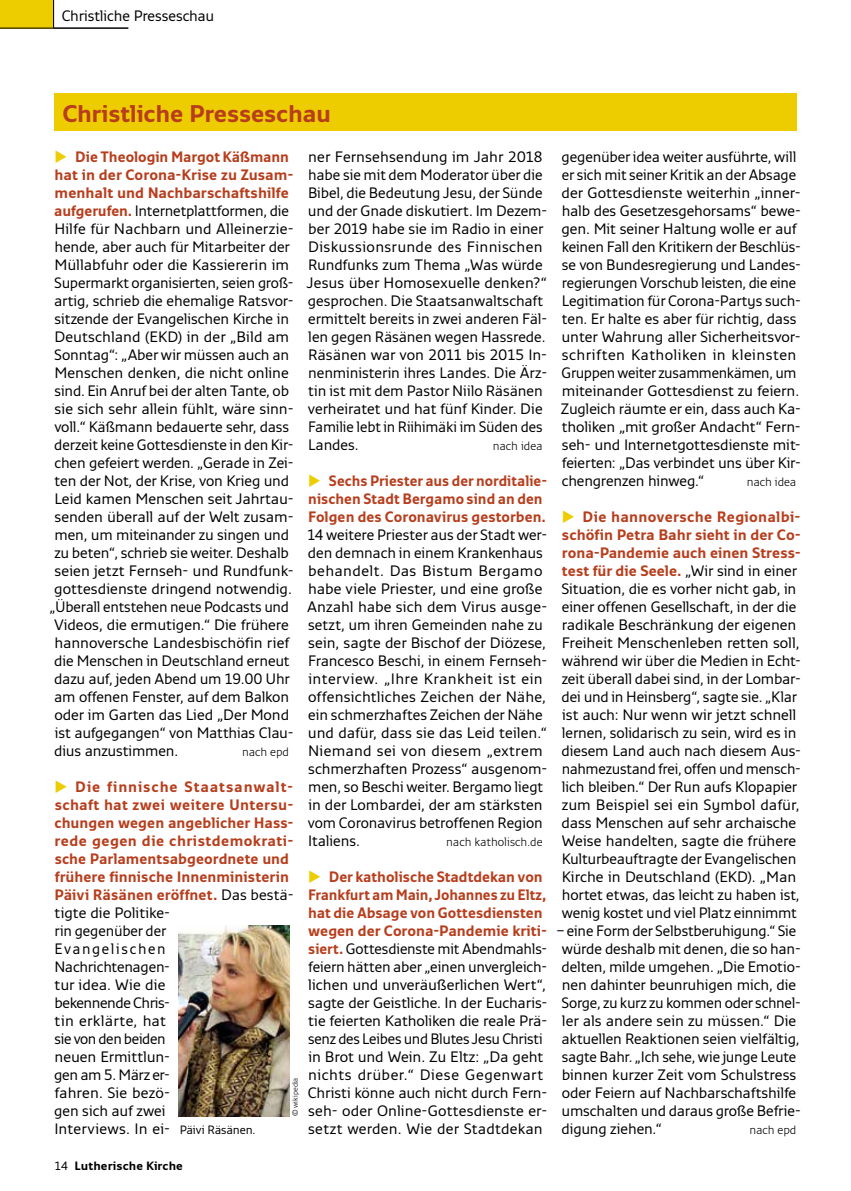
<style>
.page{position:relative;width:851px;height:1191px;background:#fff}
.page>*{position:absolute;margin:0;border:0;box-sizing:border-box;transform-origin:0 0}
.t1{font:700 24px "Monitor";color:#b73e1d}
.t2{font:15px/18px "Monitor";letter-spacing:-.01em;color:#000}
.t3{font:700 15px/18px "Monitor";letter-spacing:-.005em;color:#b73e1d;scale:.93 1}
.t4{font:700 15px "Monitor";letter-spacing:-.005em;color:#b73e1d}
.t5{font:700 15px "Monitor";letter-spacing:-.005em;color:#b73e1d;scale:.95 1}
.t6{font:300 12px "Monitor";letter-spacing:-.01em;color:#000}
.t7{font:700 12px "Monitor";color:#000}
.t8{font:12px "Monitor";letter-spacing:-.02em;color:#000}
.t9{font:300 7.5px "Monitor";color:#000}
.s1{font-weight:700;color:#b73e1d}
.s2{font-weight:400}
</style>
<div class="page">
<div style="left:54px;top:94px;width:742px;height:37px;background:#eecd00"></div>
<div style="left:0;top:0;width:54px;height:28px;background:#eecd00"></div>
<hr style="left:0;top:28px;width:128px;height:1px;background:#000">
<svg style="left:53px;top:0;width:1px;height:28px"></svg>
<img style="left:179px;top:925px;width:110px;height:191px">
<p class="t2" style="left:62px;top:6px;width:154px">Christliche Presseschau</p>
<h1 class="t1" style="left:63px;top:99px;width:270px">Christliche Presseschau</h1>
<p class="t5" style="left:75px;top:147px;width:226px">Die Theologin Margot Käßmann</p>
<p class="t4" style="left:55px;top:165px;width:240px">hat in der Corona-Krise zu Zusam-</p>
<p class="t4" style="left:55px;top:183px;width:236px">menhalt und Nachbarschaftshilfe</p>
<p class="t2" style="left:54px;top:201px;width:236px"><span class="s1">aufgerufen.</span> Internetplattformen, die</p>
<p class="t2" style="left:54px;top:219px;width:241px">Hilfe für Nachbarn und Alleinerzie-</p>
<p class="t2" style="left:54px;top:237px;width:237px">hende, aber auch für Mitarbeiter der</p>
<p class="t2" style="left:54px;top:255px;width:236px">Müllabfuhr oder die Kassiererin im</p>
<p class="t2" style="left:54px;top:273px;width:240px">Supermarkt organisierten, seien groß-</p>
<p class="t2" style="left:54px;top:291px;width:241px">artig, schrieb die ehemalige Ratsvor-</p>
<p class="t2" style="left:55px;top:309px;width:236px">sitzende der Evangelischen Kirche in</p>
<p class="t2" style="left:54px;top:327px;width:236px">Deutschland (EKD) in der „Bild am</p>
<p class="t2" style="left:54px;top:345px;width:236px">Sonntag“: „Aber wir müssen auch an</p>
<p class="t2" style="left:54px;top:363px;width:236px">Menschen denken, die nicht online</p>
<p class="t2" style="left:55px;top:381px;width:236px">sind. Ein Anruf bei der alten Tante, ob</p>
<p class="t2" style="left:55px;top:399px;width:240px">sie sich sehr allein fühlt, wäre sinn-</p>
<p class="t2" style="left:54px;top:417px;width:236px">voll.“ Käßmann bedauerte sehr, dass</p>
<p class="t2" style="left:54px;top:435px;width:241px">derzeit keine Gottesdienste in den Kir-</p>
<p class="t2" style="left:54px;top:453px;width:240px">chen gefeiert werden. „Gerade in Zei-</p>
<p class="t2" style="left:55px;top:471px;width:236px">ten der Not, der Krise, von Krieg und</p>
<p class="t2" style="left:54px;top:489px;width:241px">Leid kamen Menschen seit Jahrtau-</p>
<p class="t2" style="left:55px;top:507px;width:240px">senden überall auf der Welt zusam-</p>
<p class="t2" style="left:54px;top:525px;width:236px">men, um miteinander zu singen und</p>
<p class="t2" style="left:54px;top:543px;width:236px">zu beten“, schrieb sie weiter. Deshalb</p>
<p class="t2" style="left:55px;top:561px;width:240px">seien jetzt Fernseh- und Rundfunk-</p>
<p class="t2" style="left:54px;top:579px;width:239px">gottesdienste dringend notwendig.</p>
<p class="t2" style="left:50px;top:597px;width:241px">„Überall entstehen neue Podcasts und</p>
<p class="t2" style="left:54px;top:615px;width:236px">Videos, die ermutigen.“ Die frühere</p>
<p class="t2" style="left:54px;top:633px;width:236px">hannoversche Landesbischöfin rief</p>
<p class="t2" style="left:54px;top:651px;width:237px">die Menschen in Deutschland erneut</p>
<p class="t2" style="left:54px;top:669px;width:237px">dazu auf, jeden Abend um 19.00 Uhr</p>
<p class="t2" style="left:54px;top:687px;width:236px">am offenen Fenster, auf dem Balkon</p>
<p class="t2" style="left:54px;top:705px;width:236px">oder im Garten das Lied „Der Mond</p>
<p class="t2" style="left:55px;top:723px;width:240px">ist aufgegangen“ von Matthias Clau-</p>
<p class="t2" style="left:54px;top:741px;width:125px">dius anzustimmen.</p>
<p class="t6" style="left:242px;top:744px;width:48px">nach epd</p>
<p class="t2" style="left:54px;top:777px;width:241px;text-indent:21px"><span class="s1">Die finnische Staatsanwalt&shy;schaft hat zwei weitere U ntersu&shy;chungen wegen angeblicher Hass&shy;rede gegen die christdemokrati&shy;sche Parlamentsabgeordnete und frühere finnische I nnenministerin<br>Päivi Räsänen eröffnet.</span> Das bestä&shy;tigte die Politike-<br>rin gegenüber der<br>Evangelischen<br>Nachrichtenagen-<br>tur idea. Wie die<br>bekennende Chris-<br>tin erklärte, hat<br>sie von den beiden<br>neuen Ermittlun-<br>gen am 5. März er--<br>fahren. Sie bezö-<br>gen sich auf zwei<br>Interviews. In ei--</p>
<p class="t2" style="left:307px;top:147px;width:242px">ner Fernsehsendung im Jahr 2018 habe sie mit dem Moderator über die Bibel, die Bedeutung Jesu, der Sünde und der Gnade diskutiert. Im Dezem&shy;ber 2019 habe sie im Radio in einer Diskussionsrunde des Finnischen Rundfunks zum Thema „Was würde Jesus über Homosexuelle denken?“ gesprochen. Die Staatsanwaltschaft ermittelt bereits in zwei anderen Fäl&shy;len gegen Räsänen wegen Hassrede.<br>Räsänen war von 2011 bis 2015 In-- nenministerin ihres Landes. Die Ärz&shy;tin ist mit dem Pastor Niilo Räsänen verheiratet und hat fünf Kinder. Die Familie lebt in Riihimäki im Süden des Landes.</p>
<p class="t6" style="left:492px;top:438px;width:52px">nach idea</p>
<p class="t3" style="left:308px;top:471px;width:257px;text-indent:21px">Sechs Priester aus der norditalie&shy;nischen Stadt Bergamo sind an den<br>Folgen des Coronavirus gestorben.</p>
<p class="t2" style="left:307px;top:525px;width:242px">14 weitere Priester aus der Stadt wer&shy;den demnach in einem Krankenhaus behandelt. Das Bistum Bergamo habe viele Priester, und eine große Anzahl habe sich dem Virus ausge&shy;setzt, um ihren Gemeinden nahe zu sein, sagte der Bischof der Diözese, Francesco Beschi, in einem Fernseh&shy;interview. „Ihre Krankheit ist ein offensichtliches Zeichen der Nähe, ein schmerzhaftes Zeichen der Nähe und dafür, dass sie das Leid teilen.“ Niemand sei von diesem „extrem schmerzhaften Prozess“ ausgenom&shy;men, so Beschi weiter. Bergamo liegt in der Lombardei, der am stärksten vom Coronavirus betroffenen Region Italiens.</p>
<p class="t6" style="left:446px;top:834px;width:98px">nach katholisch.de</p>
<p class="t2" style="left:308px;top:867px;width:241px;text-indent:21px"><span class="s1">Der katholische Stadtdekan von Frankfurt am Main, Johannes zu Eltz, hat die Absage von Gottesdiensten wegen der Corona-Pandemie kriti&shy;siert.</span> Gottesdienste mit Abendmahls&shy;feiern hätten aber „einen unvergleich&shy;lichen und unveräußerlichen Wert“, sagte der Geistliche. In der Eucharis&shy;tie feierten Katholiken die reale Prä&shy;senz des Leibes und Blutes Jesu Christi in Brot und Wein. Zu Eltz: „Da geht nichts drüber.“ Diese Gegenwart Christi könne auch nicht durch Fern&shy;seh- oder Online-Gottesdienste er-- setzt werden. Wie der Stadtdekan</p>
<p class="t9" style="left:290px;top:1116px;width:40px;rotate:-90deg">© wikipedia</p>
<p class="t8" style="left:180px;top:1122px;width:77px">Päivi Räsänen.</p>
<p class="t7" style="left:54px;top:1158px;width:130px"><span class="s2">14</span> Lutherische Kirche</p>
<p class="t2" style="left:561px;top:147px;width:241px">gegenüber idea weiter ausführte, will er sich mit seiner Kritik an der Absage der Gottesdienste weiterhin „inner&shy;halb des Gesetzesgehorsams“ bewe&shy;gen. Mit seiner Haltung wolle er auf keinen Fall den Kritikern der Beschlüs&shy;se von Bundesregierung und Landes&shy;regierungen Vorschub leisten, die eine Legitimation für Corona-Partys such&shy;ten. Er halte es aber für richtig, dass unter Wahrung aller Sicherheitsvor&shy;schriften Katholiken in kleinsten Gruppen weiter zusammenkämen, um miteinander Gottesdienst zu feiern.<br>Zugleich räumte er ein, dass auch Ka-- tholiken „mit großer Andacht“ Fern&shy;seh- und Internetgottesdienste mit&shy;feierten: „Das verbindet uns über Kir&shy;chengrenzen hinweg.“</p>
<p class="t6" style="left:746px;top:474px;width:51px">nach idea</p>
<p class="t2" style="left:561px;top:507px;width:241px;text-indent:21px"><span class="s1">Die hannoversche Regionalbi&shy;schöfin Petra Bahr sieht in der Co-- rona-Pandemie auch einen Stress&shy;test für die Seele.</span> „Wir sind in einer Situation, die es vorher nicht gab, in einer offenen Gesellschaft, in der die radikale Beschränkung der eigenen Freiheit Menschenleben retten soll, während wir über die Medien in Echt&shy;zeit überall dabei sind, in der Lombar&shy;dei und in Heinsberg“, sagte sie. „Klar ist auch: Nur wenn wir jetzt schnell lernen, solidarisch zu sein, wird es in diesem Land auch nach diesem Aus&shy;nahmezustand frei, offen und mensch&shy;lich bleiben.“ Der Run aufs Klopapier zum Beispiel sei ein Symbol dafür, dass Menschen auf sehr archaische Weise handelten, sagte die frühere Kulturbeauftragte der Evangelischen Kirche in Deutschland (EKD). „Man hortet etwas, das leicht zu haben ist, wenig kostet und viel Platz einnimmt</p>
<p class="t2" style="left:561px;top:921px;width:241px;text-indent:-5px">– eine Form der Selbstberuhigung.“ Sie würde deshalb mit denen, die so han&shy;delten, milde umgehen. „Die Emotio&shy;nen dahinter beunruhigen mich, die Sorge, zu kurz zu kommen oder schnel&shy;ler als andere sein zu müssen.“ Die aktuellen Reaktionen seien vielfältig, sagte Bahr. „Ich sehe, wie junge Leute binnen kurzer Zeit vom Schulstress oder Feiern auf Nachbarschaftshilfe umschalten und daraus große Befrie&shy;digung ziehen.“</p>
<p class="t6" style="left:749px;top:1122px;width:48px">nach epd</p>
</div>
